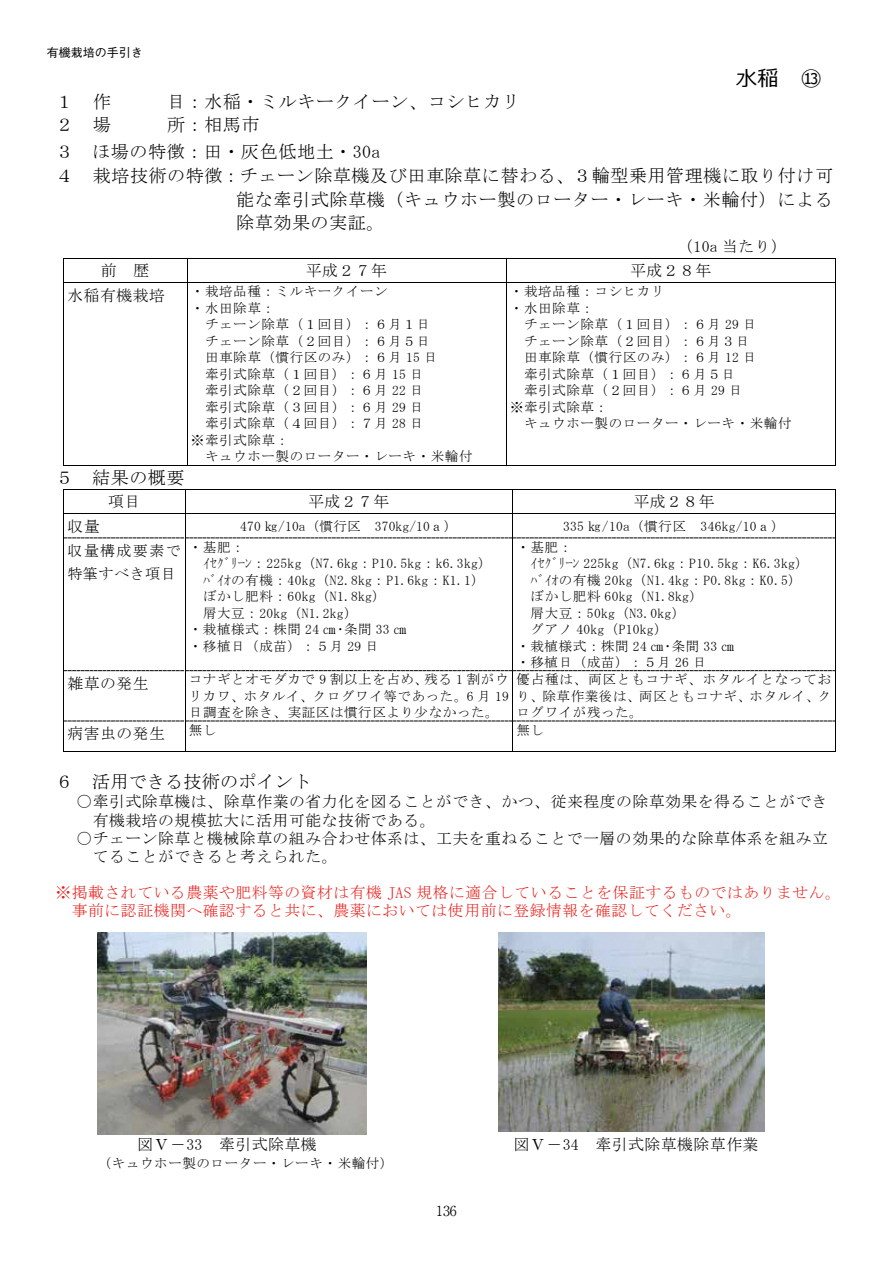
<style>
.page{position:relative;width:893px;height:1263px;background:#fff}
.page>*{position:absolute;margin:0;border:0;box-sizing:border-box;transform-origin:0 0}
.t1{font:21px "Meiryo";color:#000}
.t2{font:18px/23.5px "MS Mincho";letter-spacing:.035em;color:#000;text-align:center}
.t3{font:18px "MS Mincho";letter-spacing:.015em;color:#000}
.t4{font:15.75px "MS Mincho";letter-spacing:.04em;color:#000}
.t5{font:15.75px/18px "MS Mincho";letter-spacing:.04em;color:#e71e19}
.t6{font:15px/23.5px "MS Mincho";letter-spacing:.065em;color:#000}
.t7{font:300 13.8px "Ryumin Pro";color:#000}
.t8{font:13.5px/16.5px "MS Mincho";letter-spacing:.045em;color:#000}
.t9{font:13.5px "MS Mincho";letter-spacing:.025em;color:#000}
.t10{font:13.5px "MS Mincho";letter-spacing:.02em;color:#000}
.t11{font:13.5px "MS Mincho";letter-spacing:.015em;color:#000}
.t12{font:500 12px "Gothic BBB Pr 6";color:#000}
</style>
<div class="page">
<hr style="left:64px;top:258px;width:123px;height:1px;background:#000">
<hr style="left:188px;top:258px;width:318px;height:1px;background:#000">
<hr style="left:507px;top:258px;width:328px;height:1px;background:#000">
<svg style="left:63px;top:258px;width:1px;height:25px"></svg>
<hr style="left:64px;top:282px;width:123px;height:1px;background:#000">
<svg style="left:187px;top:258px;width:1px;height:25px"></svg>
<hr style="left:188px;top:282px;width:318px;height:1px;background:#000">
<svg style="left:506px;top:258px;width:1px;height:25px"></svg>
<hr style="left:507px;top:282px;width:328px;height:1px;background:#000">
<svg style="left:835px;top:258px;width:1px;height:25px"></svg>
<hr style="left:63px;top:283px;width:1px;height:182px;background:#000">
<hr style="left:64px;top:465px;width:123px;height:1px;background:#000">
<hr style="left:187px;top:283px;width:1px;height:182px;background:#000">
<hr style="left:188px;top:465px;width:318px;height:1px;background:#000">
<hr style="left:506px;top:283px;width:1px;height:182px;background:#000">
<hr style="left:507px;top:465px;width:328px;height:1px;background:#000">
<hr style="left:835px;top:283px;width:1px;height:182px;background:#000">
<svg style="left:63px;top:489px;width:773px;height:49px"></svg>
<hr style="left:63px;top:538px;width:1px;height:132px;background:#000">
<hr style="left:185px;top:538px;width:1px;height:132px;background:#000">
<hr style="left:512px;top:538px;width:1px;height:132px;background:#000">
<hr style="left:835px;top:538px;width:1px;height:132px;background:#000">
<svg style="left:63px;top:670px;width:773px;height:1px"></svg>
<hr style="left:63px;top:671px;width:1px;height:50px;background:#000">
<hr style="left:185px;top:671px;width:1px;height:50px;background:#000">
<hr style="left:512px;top:671px;width:1px;height:50px;background:#000">
<hr style="left:835px;top:671px;width:1px;height:50px;background:#000">
<svg style="left:64px;top:721px;width:771px;height:1px"></svg>
<hr style="left:63px;top:721px;width:1px;height:30px;background:#000">
<hr style="left:64px;top:751px;width:121px;height:1px;background:#000">
<hr style="left:185px;top:721px;width:1px;height:30px;background:#000">
<hr style="left:186px;top:751px;width:326px;height:1px;background:#000">
<hr style="left:512px;top:721px;width:1px;height:30px;background:#000">
<hr style="left:513px;top:751px;width:322px;height:1px;background:#000">
<hr style="left:835px;top:721px;width:1px;height:30px;background:#000">
<img style="left:98px;top:932px;width:269px;height:202px">
<img style="left:499px;top:932px;width:265px;height:200px">
<p class="t12" style="left:47px;top:43px;width:97px">有機栽培の手引き</p>
<h1 class="t1" style="left:736px;top:64px;width:87px">水稲 ⑬</h1>
<h2 class="t2" style="left:56px;top:89px;width:57px">１ 作</h2>
<h2 class="t2" style="left:167px;top:89px;width:354px">目：水稲・ミルキークイーン、コシヒカリ</h2>
<h2 class="t2" style="left:56px;top:113px;width:57px">２ 場</h2>
<h2 class="t2" style="left:56px;top:111px;width:326px;line-height:27.3px">所：相馬市<br>３ ほ場の特徴：田・灰色低地土・30a</h2>
<h2 class="t2" style="left:236px;top:164px;width:598px;text-align:justify;text-indent:-181px">４ 栽培技術の特徴：チェーン除草機及び田車除草に替わる、３輪型乗用管理機に取り付け可能な牽引式除草機（キュウホー製のローター・レーキ・米輪付）による除草効果の実証。</h2>
<p class="t4" style="left:677px;top:238px;width:111px">（10a 当たり）</p>
<p class="t4" style="left:101px;top:263px;width:50px">前 歴</p>
<p class="t4" style="left:306px;top:263px;width:83px">平成２７年</p>
<p class="t4" style="left:630px;top:263px;width:83px">平成２８年</p>
<p class="t4" style="left:67px;top:287px;width:99px">水稲有機栽培</p>
<p class="t8" style="left:191px;top:283px;width:198px">・栽培品種：ミルキークイーン・水田除草：</p>
<p class="t8" style="left:205px;top:316px;width:227px">チェーン除草（１回目）：６月１日</p>
<p class="t8" style="left:205px;top:333px;width:227px">チェーン除草（２回目）：６月５日</p>
<p class="t8" style="left:205px;top:349px;width:234px">田車除草（慣行区のみ）：６月 15 日</p>
<p class="t8" style="left:205px;top:366px;width:220px">牽引式除草（１回目）：６月 15 日</p>
<p class="t8" style="left:205px;top:382px;width:220px">牽引式除草（２回目）：６月 22 日</p>
<p class="t8" style="left:205px;top:399px;width:220px">牽引式除草（３回目）：６月 29 日</p>
<p class="t8" style="left:205px;top:415px;width:220px">牽引式除草（４回目）：７月 28 日</p>
<p class="t8" style="left:191px;top:432px;width:100px">※牽引式除草：</p>
<p class="t8" style="left:205px;top:448px;width:269px">キュウホー製のローター・レーキ・米輪付</p>
<p class="t8" style="left:510px;top:283px;width:156px">・栽培品種：コシヒカリ・水田除草：</p>
<p class="t8" style="left:524px;top:316px;width:234px">チェーン除草（１回目）：６月 29 日</p>
<p class="t8" style="left:524px;top:333px;width:227px">チェーン除草（２回目）：６月３日</p>
<p class="t8" style="left:524px;top:349px;width:234px">田車除草（慣行区のみ）：６月 12 日</p>
<p class="t8" style="left:524px;top:366px;width:212px">牽引式除草（１回目）：６月５日</p>
<p class="t8" style="left:524px;top:382px;width:220px">牽引式除草（２回目）：６月 29 日</p>
<p class="t8" style="left:510px;top:399px;width:100px">※牽引式除草：</p>
<p class="t8" style="left:524px;top:415px;width:269px">キュウホー製のローター・レーキ・米輪付</p>
<h2 class="t2" style="left:56px;top:465px;width:130px">５ 結果の概要</h2>
<p class="t4" style="left:108px;top:494px;width:34px">項目</p>
<p class="t4" style="left:308px;top:494px;width:83px">平成２７年</p>
<p class="t4" style="left:633px;top:494px;width:83px">平成２８年</p>
<p class="t4" style="left:67px;top:518px;width:34px">収量</p>
<p class="t11" style="left:240px;top:519px;width:219px">470 ㎏/10a（慣行区 370kg/10ａ）</p>
<p class="t9" style="left:563px;top:519px;width:223px">335 ㎏/10a（慣行区 346kg/10ａ）</p>
<p class="t6" style="left:67px;top:538px;width:115px">収量構成要素で特筆すべき項目</p>
<p class="t8" style="left:189px;top:538px;width:57px">・基肥：</p>
<p class="t8" style="left:516px;top:538px;width:57px">・基肥：</p>
<p class="t10" style="left:531px;top:556px;width:280px">ｲｾｸﾞﾘｰﾝ 225kg（N7.6kg：P10.5kg：K6.3kg）</p>
<p class="t9" style="left:531px;top:573px;width:272px">ﾊﾞｲｵの有機 20kg（N1.4kg：P0.8kg：K0.5）</p>
<p class="t9" style="left:531px;top:589px;width:174px">ぼかし肥料 60kg（N1.8kg）</p>
<p class="t9" style="left:531px;top:606px;width:156px">屑大豆：50kg（N3.0kg）</p>
<p class="t10" style="left:531px;top:622px;width:138px">グアノ 40kg（P10kg）</p>
<p class="t8" style="left:516px;top:637px;width:220px">・栽植様式：株間 24 ㎝･条間 33 ㎝</p>
<p class="t8" style="left:516px;top:654px;width:191px">・移植日（成苗）：５月 26 日</p>
<p class="t10" style="left:203px;top:556px;width:290px">ｲｾｸﾞﾘｰﾝ：225kg（N7.6kg：P10.5kg：k6.3kg）</p>
<p class="t10" style="left:203px;top:573px;width:283px">ﾊﾞｲｵの有機：40kg（N2.8kg：P1.6kg：K1.1）</p>
<p class="t9" style="left:203px;top:589px;width:184px">ぼかし肥料：60kg（N1.8kg）</p>
<p class="t9" style="left:203px;top:606px;width:156px">屑大豆：20kg（N1.2kg）</p>
<p class="t8" style="left:189px;top:621px;width:220px">・栽植様式：株間 24 ㎝･条間 33 ㎝</p>
<p class="t8" style="left:189px;top:637px;width:191px">・移植日（成苗）：５月 29 日</p>
<p class="t4" style="left:67px;top:675px;width:83px">雑草の発生</p>
<p class="t8" style="left:189px;top:671px;width:321px;text-align:justify">コナギとオモダカで 9 割以上を占め、残る 1 割がウリカワ、ホタルイ、クログワイ等であった。6 月 19日調査を除き、実証区は慣行区より少なかった。</p>
<p class="t8" style="left:516px;top:671px;width:316px;text-align:justify">優占種は、両区ともコナギ、ホタルイとなっており、除草作業後は、両区ともコナギ、ホタルイ、クログワイが残った。</p>
<p class="t4" style="left:67px;top:725px;width:99px">病害虫の発生</p>
<p class="t8" style="left:189px;top:721px;width:29px">無し</p>
<p class="t8" style="left:516px;top:721px;width:29px">無し</p>
<h2 class="t3" style="left:56px;top:772px;width:257px">６ 活用できる技術のポイント</h2>
<p class="t4" style="left:76px;top:794px;width:752px">〇牽引式除草機は、除草作業の省力化を図ることができ、かつ、従来程度の除草効果を得ることができ</p>
<p class="t4" style="left:93px;top:812px;width:344px">有機栽培の規模拡大に活用可能な技術である。</p>
<p class="t4" style="left:76px;top:830px;width:753px">〇チェーン除草と機械除草の組み合わせ体系は、工夫を重ねることで一層の効果的な除草体系を組み立</p>
<p class="t4" style="left:93px;top:848px;width:246px">てることができると考えられた。</p>
<p class="t5" style="left:72px;top:883px;width:770px;text-indent:-16px">※掲載されている農薬や肥料等の資材は有機 JAS 規格に適合していることを保証するものではありません。事前に認証機関へ確認すると共に、農薬においては使用前に登録情報を確認してください。</p>
<p class="t4" style="left:137px;top:1136px;width:181px">図Ⅴ－33 牽引式除草機</p>
<p class="t4" style="left:514px;top:1136px;width:246px">図Ⅴ－34 牽引式除草機除草作業</p>
<p class="t8" style="left:98px;top:1154px;width:297px">（キュウホー製のローター・レーキ・米輪付）</p>
<p class="t7" style="left:436px;top:1199px;width:22px">136</p>
</div>
